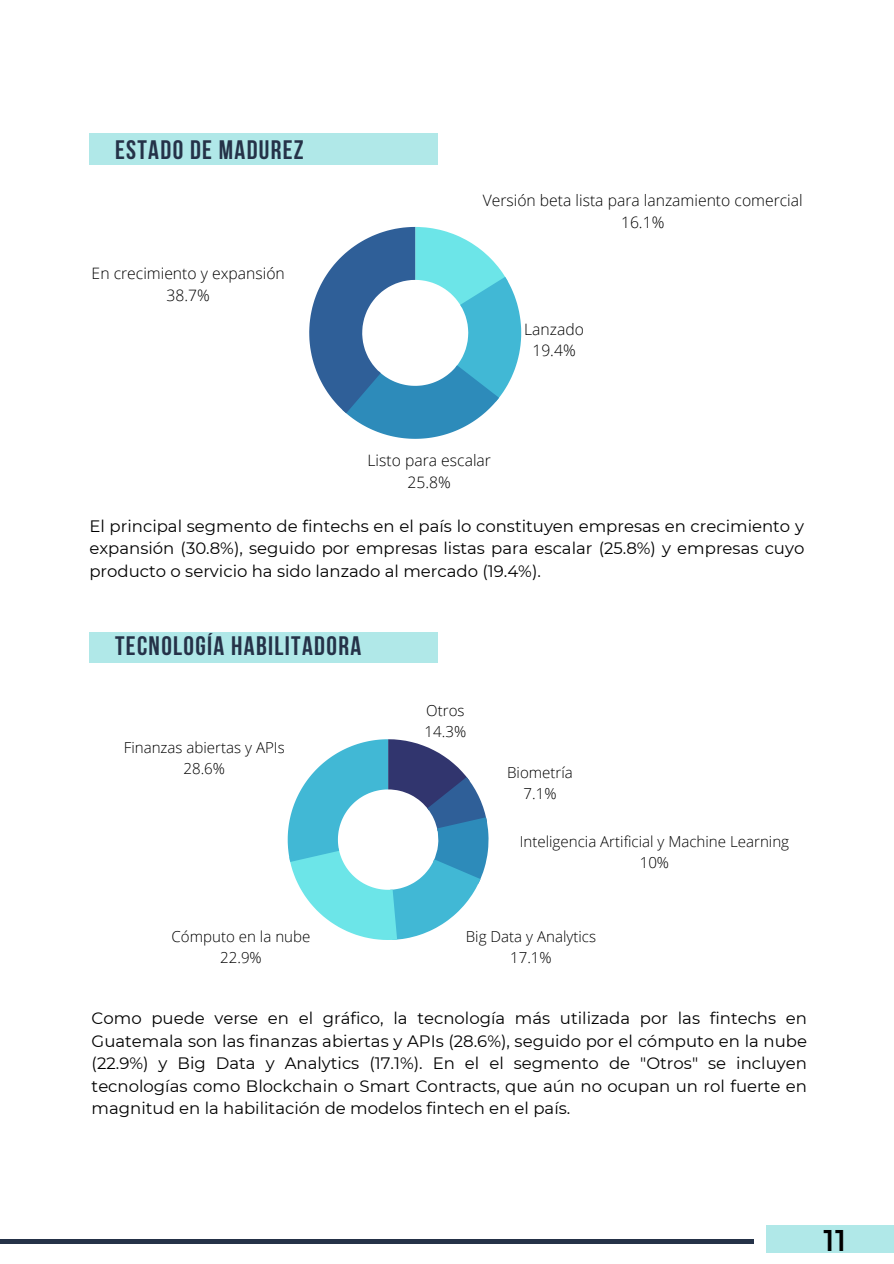
<style>
.page{position:relative;width:894px;height:1264px;background:#fff}
.page>*{position:absolute;margin:0;border:0;box-sizing:border-box;transform-origin:0 0}
.t1{font:30px "Montserrat";color:#000}
.t2{font:700 26.55px "Bebas Neue";letter-spacing:.05em;color:#253248}
.t3{font:16.5px/22.5px "Montserrat";color:#000;text-align:justify}
.t4{font:300 15.75px "Open Sans";color:#000}
.t5{font:300 15.15px "Open Sans";color:#000}
</style>
<div class="page">
<hr style="left:0;top:1239px;width:753px;height:4px;background:#253248">
<div style="left:89px;top:134px;width:348px;height:30px;background:#b0e8e8"></div>
<div style="left:89px;top:632px;width:348px;height:30px;background:#b0e8e8"></div>
<svg style="left:309px;top:227px;width:212px;height:212px"></svg>
<svg style="left:287px;top:739px;width:201px;height:201px"></svg>
<div style="left:765px;top:1225px;width:128px;height:27px;background:#b0e8e8"></div>
<p class="t2" style="left:115px;top:139px;width:190px">ESTADO DE MADUREZ</p>
<p class="t4" style="left:92px;top:262px;width:195px">En crecimiento y expansión</p>
<p class="t4" style="left:166px;top:284px;width:45px">38.7%</p>
<p class="t4" style="left:482px;top:189px;width:321px">Versión beta lista para lanzamiento comercial</p>
<p class="t4" style="left:621px;top:211px;width:45px">16.1%</p>
<p class="t4" style="left:524px;top:318px;width:61px">Lanzado</p>
<p class="t4" style="left:532px;top:339px;width:45px">19.4%</p>
<p class="t4" style="left:367px;top:449px;width:125px">Listo para escalar</p>
<p class="t4" style="left:407px;top:471px;width:45px">25.8%</p>
<p class="t3" style="left:89px;top:514px;width:716px">El principal segmento de fintechs en el país lo constituyen empresas en crecimiento y expansión (30.8%), seguido por empresas listas para escalar (25.8%) y empresas cuyo producto o servicio ha sido lanzado al mercado (19.4%).</p>
<p class="t2" style="left:115px;top:635px;width:247px">TECNOLOGÍA HABILITADORA</p>
<p class="t5" style="left:124px;top:736px;width:162px">Finanzas abiertas y APIs</p>
<p class="t5" style="left:183px;top:757px;width:43px">28.6%</p>
<p class="t5" style="left:171px;top:925px;width:140px">Cómputo en la nube</p>
<p class="t5" style="left:220px;top:946px;width:43px">22.9%</p>
<p class="t5" style="left:426px;top:699px;width:40px">Otros</p>
<p class="t5" style="left:424px;top:720px;width:43px">14.3%</p>
<p class="t5" style="left:507px;top:761px;width:67px">Biometría</p>
<p class="t5" style="left:523px;top:782px;width:35px">7.1%</p>
<p class="t5" style="left:519px;top:830px;width:271px">Inteligencia Artificial y Machine Learning</p>
<p class="t5" style="left:639px;top:851px;width:31px">10%</p>
<p class="t5" style="left:465px;top:925px;width:132px">Big Data y Analytics</p>
<p class="t5" style="left:510px;top:946px;width:43px">17.1%</p>
<p class="t3" style="left:92px;top:1006px;width:716px">Como puede verse en el gráfico, la tecnología más utilizada por las fintechs en Guatemala son las finanzas abiertas y APIs (28.6%), seguido por el cómputo en la nube (22.9%) y Big Data y Analytics (17.1%). En el el segmento de "Otros" se incluyen tecnologías como Blockchain o Smart Contracts, que aún no ocupan un rol fuerte en magnitud en la habilitación de modelos fintech en el país.</p>
<p class="t1" style="left:823px;top:1220px;width:25px">11</p>
</div>
